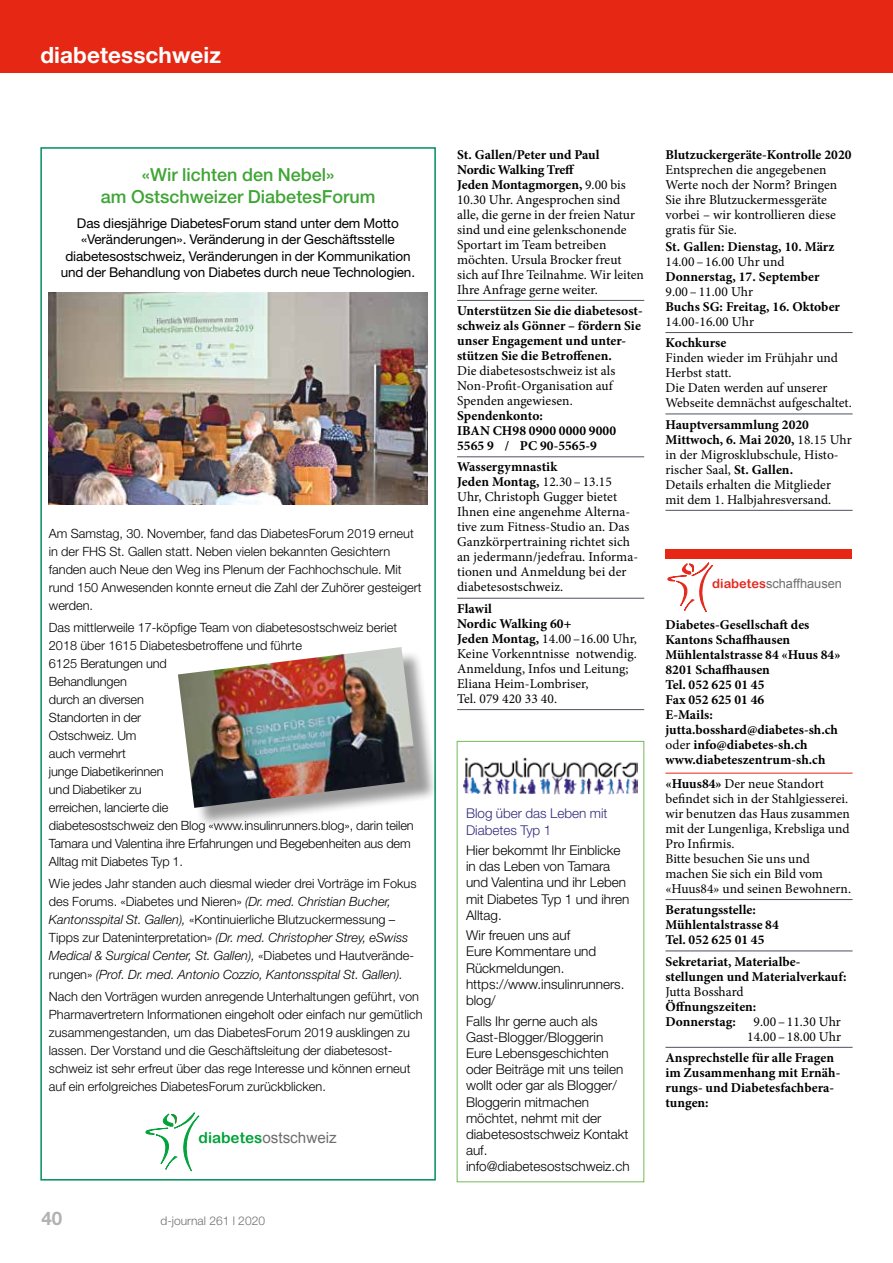
<style>
.page{position:relative;width:893px;height:1263px;background:#fff}
.page>*{position:absolute;margin:0;border:0;box-sizing:border-box;transform-origin:0 0}
.t1{font:700 22.5px "Helvetica Neue LT Std";letter-spacing:.005em;color:#fff}
.t2{font:700 18.75px "Helvetica Neue LT Std";color:#b3b2b2}
.t3{font:500 18px/21.6px "Helvetica Neue LT Std";color:#3fa535;text-align:center}
.t4{font:15.3px "Arial";color:#706f6f}
.t5{font:13.5px/15px "Minion Pro";letter-spacing:.005em;color:#000}
.t6{font:700 13.5px/15px "Minion Pro";letter-spacing:.005em;color:#000}
.t7{font:300 13.5px/16.2px "Helvetica Neue LT Std";color:#000}
.t8{font:13.5px/16.5px "Helvetica Neue LT Std";letter-spacing:-.01em;color:#000;text-align:center}
.t9{font:300 13.5px/16.2px "Helvetica Neue LT Std";color:#322b7d}
.t10{font:12.9px "Arial";color:#706f6f}
.t11{font:300 12.75px/18px "Helvetica Neue LT Std";color:#000}
.t12{font:300 12px "Helvetica Neue LT Std";color:#706f6f}
.s1{font-style:italic}
.s2{font-family:"Arial Rounded MT Bold";color:#00a23a}
.s3{font-weight:700}
.s4{font-family:"Arial Rounded MT Bold";color:#e5291d}
.s5{font-weight:400}
</style>
<div class="page">
<div style="left:0;top:0;width:893px;height:72px;background:#e52713"></div>
<hr style="left:457px;top:300px;width:187px;height:1px;background:#4e5262">
<hr style="left:457px;top:456px;width:187px;height:1px;background:#4e5262">
<hr style="left:457px;top:598px;width:187px;height:1px;background:#4e5262">
<hr style="left:457px;top:709px;width:187px;height:1px;background:#4e5262">
<hr style="left:665px;top:332px;width:188px;height:1px;background:#4e5262">
<hr style="left:665px;top:414px;width:188px;height:1px;background:#4e5262">
<hr style="left:665px;top:510px;width:188px;height:1px;background:#4e5262">
<hr style="left:665px;top:773px;width:188px;height:1px;background:#e52713">
<hr style="left:665px;top:899px;width:188px;height:1px;background:#4e5262">
<hr style="left:665px;top:950px;width:188px;height:1px;background:#4e5262">
<hr style="left:665px;top:1047px;width:188px;height:1px;background:#4e5262">
<div style="left:665px;top:549px;width:187px;height:9px;background:#e52713"></div>
<svg style="left:667px;top:562px;width:46px;height:50px"></svg>
<div style="left:457px;top:741px;width:187px;height:441px;border:1px solid #74b959"></div>
<img style="left:463px;top:757px;width:174px;height:37px">
<svg style="left:145px;top:1112px;width:54px;height:60px"></svg>
<img style="left:49px;top:293px;width:378px;height:211px">
<div style="left:181px;top:650px;width:257px;height:178px;background:#000;opacity:.4"></div>
<img style="left:178px;top:647px;width:240px;height:161px">
<h1 class="t1" style="left:40px;top:41px;width:182px">diabetesschweiz</h1>
<h3 class="t3" style="left:101px;top:164px;width:276px">«Wir lichten den Nebel»<br>am Ostschweizer DiabetesForum</h3>
<p class="t8" style="left:61px;top:215px;width:356px">Das diesjährige DiabetesForum stand unter dem Motto «Veränderungen». Veränderung in der Geschäftsstelle diabetesostschweiz, Veränderungen in der Kommunikation und der Behandlung von Diabetes durch neue Technologien.</p>
<p class="t11" style="left:49px;top:524px;width:374px">Am Samstag, 30. November, fand das DiabetesForum 2019 erneut in der FHS St. Gallen statt. Neben vielen bekannten Gesichtern fanden auch Neue den Weg ins Plenum der Fachhochschule. Mit rund 150 Anwesenden konnte erneut die Zahl der Zuhörer gesteigert werden.</p>
<p class="t11" style="left:49px;top:618px;width:366px">Das mittlerweile 17-köpfige Team von diabetesostschweiz beriet<br>2018 über 1615 Diabetesbetroffene und führte<br>6125 Beratungen und<br>Behandlungen<br>durch an diversen<br>Standorten in der<br>Ostschweiz. Um<br>auch vermehrt<br>junge Diabetikerinnen<br>und Diabetiker zu<br>erreichen, lancierte die<br>diabetesostschweiz den Blog «www.insulinrunners.blog», darin teilen<br>Tamara und Valentina ihre Erfahrungen und Begebenheiten aus dem<br>Alltag mit Diabetes Typ 1.</p>
<p class="t11" style="left:49px;top:875px;width:369px">Wie jedes Jahr standen auch diesmal wieder drei Vorträge im Fokus des Forums. «Diabetes und Nieren» <span class="s1">(Dr. med. Christian Bucher, Kantonsspital St. Gallen),</span> «Kontinuierliche Blutzuckermessung – Tipps zur Dateninterpretation» <span class="s1">(Dr. med. Christopher Strey, eSwiss Medical &amp; Surgical Center, St. Gallen),</span> «Diabetes und Hautverände&shy;rungen» <span class="s1">(Prof. Dr. med. Antonio Cozzio, Kantonsspital St. Gallen).</span></p>
<p class="t11" style="left:49px;top:987px;width:375px">Nach den Vorträgen wurden anregende Unterhaltungen geführt, von Pharmavertretern Informationen eingeholt oder einfach nur gemütlich zusammengestanden, um das DiabetesForum 2019 ausklingen zu lassen. Der Vorstand und die Geschäftsleitung der diabetesost&shy;schweiz ist sehr erfreut über das rege Interesse und können erneut auf ein erfolgreiches DiabetesForum zurückblicken.</p>
<p class="t4" style="left:199px;top:1127px;width:140px"><span class="s2">diabetes</span>ostschweiz</p>
<h2 class="t2" style="left:41px;top:1206px;width:22px">40</h2>
<p class="t12" style="left:161px;top:1213px;width:106px">d-journal 261 l 2020</p>
<p class="t5" style="left:457px;top:147px;width:188px"><span class="s3">St. Gallen/Peter und Paul<br>Nordic Walking Treff<br>Jeden Montagmorgen,</span> 9.00 bis<br>10.30 Uhr. Angesprochen sind alle, die gerne in der freien Natur sind und eine gelenkschonende<br>Sportart im Team betreiben möchten. Ursula Brocker freut sich auf Ihre Teilnahme. Wir leiten<br>Ihre Anfrage gerne weiter.</p>
<p class="t6" style="left:457px;top:303px;width:187px">Unterstützen Sie die diabetesost&shy;schweiz als Gönner – fördern Sie unser Engagement und unter&shy;stützen Sie die Betroffenen.</p>
<p class="t5" style="left:457px;top:363px;width:160px">Die diabetesostschweiz ist als<br>Non-Profit-Organisation auf<br>Spenden angewiesen.</p>
<p class="t6" style="left:457px;top:408px;width:160px">Spendenkonto:<br>IBAN CH98 0900 0000 9000<br>5565 9 / PC 90-5565-9</p>
<p class="t5" style="left:457px;top:460px;width:183px"><span class="s3">Wassergymnastik<br>Jeden Montag,</span> 12.30 – 13.15<br>Uhr, Christoph Gugger bietet<br>Ihnen eine angenehme Alterna&shy;tive zum Fitness-Studio an. Das<br>Ganzkörpertraining richtet sich an jedermann/jedefrau. Informa&shy;tionen und Anmeldung bei der diabetesostschweiz.</p>
<p class="t5" style="left:457px;top:601px;width:181px"><span class="s3">Flawil<br>Nordic Walking 60+<br>Jeden Montag,</span> 14.00 –16.00 Uhr,<br>Keine Vorkenntnisse notwendig.<br>Anmeldung, Infos und Leitung;<br>Eliana Heim-Lombriser,<br>Tel. 079 420 33 40.</p>
<p class="t9" style="left:466px;top:805px;width:143px">Blog über das Leben mit<br>Diabetes Typ 1</p>
<p class="t7" style="left:466px;top:842px;width:165px">Hier bekommt Ihr Einblicke in das Leben von Tamara und Valentina und ihr Leben mit Diabetes Typ 1 und ihren<br>Alltag.</p>
<p class="t7" style="left:466px;top:927px;width:160px">Wir freuen uns auf<br>Eure Kommentare und<br>Rückmeldungen. https://www.insulinrunners. blog/</p>
<p class="t7" style="left:466px;top:1012px;width:165px">Falls Ihr gerne auch als<br>Gast-Blogger/Bloggerin<br>Eure Lebensgeschichten oder Beiträge mit uns teilen wollt oder gar als Blogger/<br>Bloggerin mitmachen möchtet, nehmt mit der diabetesostschweiz Kontakt auf. info@diabetesostschweiz.ch</p>
<p class="t6" style="left:665px;top:147px;width:188px">Blutzuckergeräte-Kontrolle 2020</p>
<p class="t5" style="left:665px;top:162px;width:173px">Entsprechen die angegebenen<br>Werte noch der Norm? Bringen<br>Sie ihre Blutzuckermessgeräte vorbei – wir kontrollieren diese gratis für Sie.</p>
<p class="t6" style="left:665px;top:239px;width:170px">St. Gallen: Dienstag, 10. März</p>
<p class="t5" style="left:665px;top:254px;width:121px">14.00 – 16.00 Uhr und</p>
<p class="t6" style="left:665px;top:269px;width:156px">Donnerstag, 17. September</p>
<p class="t5" style="left:665px;top:284px;width:89px">9.00 – 11.00 Uhr</p>
<p class="t6" style="left:665px;top:299px;width:176px">Buchs SG: Freitag, 16. Oktober</p>
<p class="t5" style="left:665px;top:314px;width:90px">14.00-16.00 Uhr</p>
<p class="t6" style="left:665px;top:335px;width:62px">Kochkurse</p>
<p class="t5" style="left:665px;top:350px;width:188px">Finden wieder im Frühjahr und<br>Herbst statt.<br>Die Daten werden auf unserer<br>Webseite demnächst aufgeschaltet.</p>
<p class="t5" style="left:665px;top:417px;width:188px"><span class="s3">Hauptversammlung 2020<br>Mittwoch, 6. Mai 2020,</span> 18.15 Uhr in der Migrosklubschule, Histo&shy;rischer Saal, <span class="s3">St. Gallen.<br></span>Details erhalten die Mitglieder mit dem 1. Halbjahresversand.</p>
<p class="t10" style="left:712px;top:575px;width:131px"><span class="s4">diabetes</span>schaffhausen</p>
<p class="t6" style="left:665px;top:617px;width:176px">Diabetes-Gesellschaft des<br>Kantons Schaffhausen<br>Mühlentalstrasse 84 «Huus 84»<br>8201 Schaffhausen<br>Tel. 052 625 01 45<br>Fax 052 625 01 46<br>E-Mails: jutta.bosshard@diabetes-sh.ch <span class="s5">oder</span> info@diabetes-sh.ch www.diabeteszentrum-sh.ch</p>
<p class="t5" style="left:665px;top:776px;width:187px"><span class="s3">«Huus84»</span> Der neue Standort befindet sich in der Stahlgiesserei. wir benutzen das Haus zusammen mit der Lungenliga, Krebsliga und<br>Pro Infirmis.<br>Bitte besuchen Sie uns und machen Sie sich ein Bild vom «Huus84» und seinen Bewohnern.</p>
<p class="t6" style="left:665px;top:902px;width:115px">Beratungsstelle:<br>Mühlentalstrasse 84<br>Tel. 052 625 01 45</p>
<p class="t6" style="left:665px;top:953px;width:182px">Sekretariat, Materialbe&shy;stellungen und Materialverkauf:</p>
<p class="t5" style="left:665px;top:984px;width:80px">Jutta Bosshard</p>
<p class="t6" style="left:665px;top:998px;width:92px">Öffnungszeiten:<br>Donnerstag:</p>
<p class="t5" style="left:747px;top:1014px;width:95px;text-align:center">9.00 – 11.30 Uhr<br>14.00 – 18.00 Uhr</p>
<p class="t6" style="left:665px;top:1050px;width:176px">Ansprechstelle für alle Fragen im Zusammenhang mit Ernäh&shy;rungs- und Diabetesfachbera&shy;tungen:</p>
</div>
